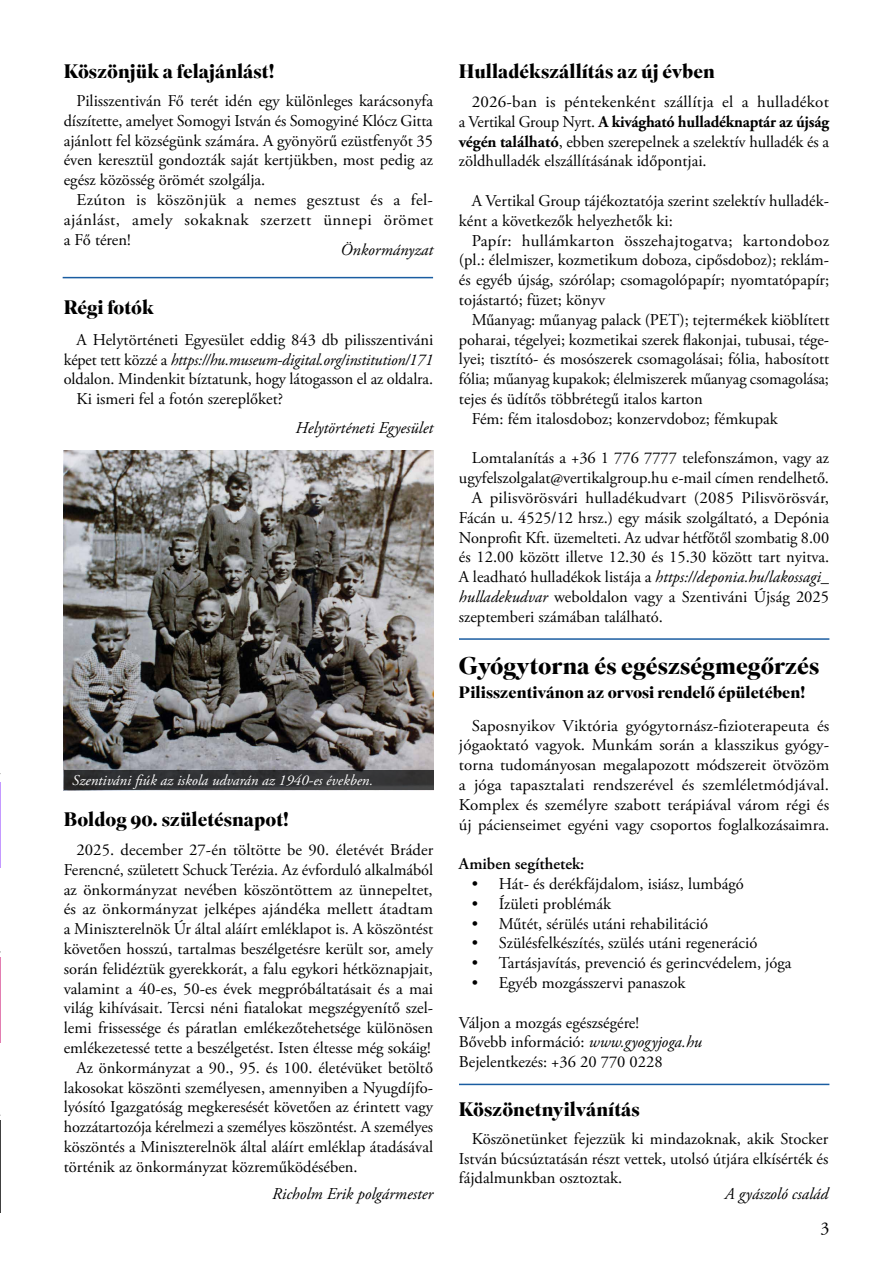
<style>
.page{position:relative;width:893px;height:1263px;background:#fff}
.page>*{position:absolute;margin:0;border:0;box-sizing:border-box;transform-origin:0 0}
.t1{font:700 24px "Superior Title";color:#000}
.t2{font:700 19.5px "Superior Title";color:#000}
.t3{font:18px "Adobe Garamond Pro";color:#000}
.t4{font:16.5px/19.8px "Adobe Garamond Pro";color:#000;text-align:justify}
.t5{font:italic 16.5px "Adobe Garamond Pro";color:#000}
.t6{font:700 16.5px "Superior Title";color:#000}
.t7{font:600 16.5px "Adobe Garamond Pro";color:#000}
.t8{font:italic 15px "Adobe Garamond Pro";color:#fff}
.s1{font-style:normal}
.s2{font-weight:700}
.s3{font-style:italic}
</style>
<div class="page">
<hr style="left:0;top:782px;width:1px;height:85px;background:#c499ff">
<hr style="left:0;top:1120px;width:1px;height:93px;background:#404040">
<hr style="left:0;top:958px;width:1px;height:85px;background:#e27db1">
<hr style="left:459px;top:638px;width:370px;height:2px;background:#1a5da1">
<hr style="left:63px;top:277px;width:370px;height:1px;background:#1a5da1">
<hr style="left:459px;top:1084px;width:370px;height:1px;background:#1a5da1">
<img style="left:64px;top:451px;width:369px;height:319px">
<svg style="left:64px;top:770px;width:369px;height:20px;background:#323335"></svg>
<p class="t2" style="left:64px;top:59px;width:212px">Köszönjük a felajánlást!</p>
<p class="t4" style="left:64px;top:91px;width:371px;text-indent:13px">Pilisszentiván Fő terét idén egy különleges karácsonyfa díszítette, amelyet Somogyi István és Somogyiné Klócz Gitta ajánlott fel községünk számára. A gyönyörű ezüstfenyőt 35 éven keresztül gondozták saját kertjükben, most pedig az egész közösség örömét szolgálja.</p>
<p class="t4" style="left:64px;top:190px;width:371px;text-indent:13px">Ezúton is köszönjük a nemes gesztust és a fel&shy;ajánlást, amely sokaknak szerzett ünnepi örömet a Fő téren!</p>
<p class="t5" style="left:341px;top:240px;width:94px">Önkormányzat</p>
<p class="t2" style="left:64px;top:295px;width:92px">Régi fotók</p>
<p class="t4" style="left:77px;top:330px;width:358px">A Helytörténeti Egyesület eddig 843 db pilisszentiváni</p>
<p class="t5" style="left:64px;top:349px;width:371px"><span class="s1">képet tett közzé a</span> https://hu.museum-digital.org/institution/171</p>
<p class="t4" style="left:64px;top:370px;width:371px">oldalon. Mindenkit bíztatunk, hogy látogasson el az oldalra.</p>
<p class="t4" style="left:77px;top:390px;width:208px">Ki ismeri fel a fotón szereplőket?</p>
<p class="t5" style="left:296px;top:418px;width:139px">Helytörténeti Egyesület</p>
<p class="t8" style="left:72px;top:771px;width:302px">Szentiváni fiúk az iskola udvarán az 1940-es években.</p>
<p class="t2" style="left:64px;top:807px;width:227px">Boldog 90. születésnapot!</p>
<p class="t4" style="left:77px;top:840px;width:358px">2025. december 27-én töltötte be 90. életévét Bráder</p>
<p class="t4" style="left:64px;top:860px;width:371px">Ferencné, született Schuck Terézia. Az évforduló alkalmából</p>
<p class="t4" style="left:64px;top:880px;width:371px">az önkormányzat nevében köszöntöttem az ünnepeltet,</p>
<p class="t4" style="left:64px;top:900px;width:371px">és az önkormányzat jelképes ajándéka mellett átadtam</p>
<p class="t4" style="left:64px;top:920px;width:371px">a Miniszterelnök Úr által aláírt emléklapot is. A köszöntést</p>
<p class="t4" style="left:64px;top:939px;width:371px">követően hosszú, tartalmas beszélgetésre került sor, amely</p>
<p class="t4" style="left:64px;top:959px;width:371px">során felidéztük gyerekkorát, a falu egykori hétköznapjait,</p>
<p class="t4" style="left:64px;top:979px;width:371px">valamint a 40-es, 50-es évek megpróbáltatásait és a mai</p>
<p class="t4" style="left:64px;top:999px;width:371px">világ kihívásait. Tercsi néni fiatalokat megszégyenítő szel-</p>
<p class="t4" style="left:64px;top:1019px;width:371px">lemi frissessége és páratlan emlékezőtehetsége különösen</p>
<p class="t4" style="left:64px;top:1038px;width:369px">emlékezetessé tette a beszélgetést. Isten éltesse még sokáig!</p>
<p class="t4" style="left:77px;top:1058px;width:358px">Az önkormányzat a 90., 95. és 100. életévüket betöltő</p>
<p class="t4" style="left:64px;top:1078px;width:371px">lakosokat köszönti személyesen, amennyiben a Nyugdíjfo-</p>
<p class="t4" style="left:64px;top:1098px;width:371px">lyósító Igazgatóság megkeresését követően az érintett vagy</p>
<p class="t4" style="left:64px;top:1118px;width:371px">hozzátartozója kérelmezi a személyes köszöntést. A személyes</p>
<p class="t4" style="left:64px;top:1137px;width:371px">köszöntés a Miniszterelnök által aláírt emléklap átadásával</p>
<p class="t4" style="left:64px;top:1157px;width:295px">történik az önkormányzat közreműködésében.</p>
<p class="t5" style="left:272px;top:1184px;width:162px">Richolm Erik polgármester</p>
<p class="t2" style="left:459px;top:59px;width:257px">Hulladékszállítás az új évben</p>
<p class="t4" style="left:459px;top:92px;width:372px;text-indent:13px">2026-ban is péntekenként szállítja el a hulladékot a Vertikal Group Nyrt. <span class="s2">A kivágható hulladéknaptár az újság végén található</span>, ebben szerepelnek a szelektív hulladék és a zöldhulladék elszállításának időpontjai.</p>
<p class="t4" style="left:459px;top:191px;width:372px;text-indent:13px">A Vertikal Group tájékoztatója szerint szelektív hulladék&shy;ként a következők helyezhetők ki:</p>
<p class="t4" style="left:459px;top:231px;width:372px;text-indent:13px">Papír: hullámkarton összehajtogatva; kartondoboz (pl.: élelmiszer, kozmetikum doboza, cipősdoboz); reklám&shy;és egyéb újság, szórólap; csomagolópapír; nyomtatópapír; tojástartó; füzet; könyv</p>
<p class="t4" style="left:472px;top:310px;width:359px">Műanyag: műanyag palack (PET); tejtermékek kiöblített</p>
<p class="t4" style="left:459px;top:330px;width:372px">poharai, tégelyei; kozmetikai szerek flakonjai, tubusai, tége-</p>
<p class="t4" style="left:459px;top:350px;width:372px">lyei; tisztító- és mosószerek csomagolásai; fólia, habosított</p>
<p class="t4" style="left:459px;top:370px;width:371px">fólia; műanyag kupakok; élelmiszerek műanyag csomagolása;</p>
<p class="t4" style="left:459px;top:389px;width:245px">tejes és üdítős többrétegű italos karton</p>
<p class="t4" style="left:472px;top:409px;width:307px">Fém: fém italosdoboz; konzervdoboz; fémkupak</p>
<p class="t4" style="left:472px;top:449px;width:359px">Lomtalanítás a +36 1 776 7777 telefonszámon, vagy az</p>
<p class="t4" style="left:459px;top:469px;width:371px">ugyfelszolgalat@vertikalgroup.hu e-mail címen rendelhető.</p>
<p class="t4" style="left:472px;top:488px;width:359px">A pilisvörösvári hulladékudvart (2085 Pilisvörösvár,</p>
<p class="t4" style="left:459px;top:508px;width:372px">Fácán u. 4525/12 hrsz.) egy másik szolgáltató, a Depónia</p>
<p class="t4" style="left:459px;top:528px;width:372px">Nonprofit Kft. üzemelteti. Az udvar hétfőtől szombatig 8.00</p>
<p class="t4" style="left:459px;top:548px;width:372px">és 12.00 között illetve 12.30 és 15.30 között tart nyitva.</p>
<p class="t5" style="left:459px;top:567px;width:372px"><span class="s1">A leadható hulladékok listája a</span> https://deponia.hu/lakossagi_</p>
<p class="t4" style="left:459px;top:587px;width:372px"><span class="s3">hulladekudvar</span> weboldalon vagy a Szentiváni Újság 2025</p>
<p class="t4" style="left:459px;top:607px;width:205px">szeptemberi számában található.</p>
<h1 class="t1" style="left:459px;top:651px;width:362px">Gyógytorna és egészségmegőrzés</h1>
<p class="t6" style="left:459px;top:682px;width:348px">Pilisszentivánon az orvosi rendelő épületében!</p>
<p class="t4" style="left:459px;top:716px;width:372px;text-indent:13px">Saposnyikov Viktória gyógytornász-fizioterapeuta és jógaoktató vagyok. Munkám során a klasszikus gyógy&shy;torna tudományosan megalapozott módszereit ötvözöm a jóga tapasztalati rendszerével és szemléletmódjával.<br>Komplex és személyre szabott terápiával várom régi és új pácienseimet egyéni vagy csoportos foglalkozásaimra.</p>
<p class="t7" style="left:459px;top:854px;width:127px">Amiben segíthetek:</p>
<p class="t4" style="left:472px;top:874px;width:274px">• Hát- és derékfájdalom, isiász, lumbágó</p>
<p class="t4" style="left:472px;top:894px;width:141px">• Ízületi problémák</p>
<p class="t4" style="left:472px;top:914px;width:238px">• Műtét, sérülés utáni rehabilitáció</p>
<p class="t4" style="left:472px;top:934px;width:287px">• Szülésfelkészítés, szülés utáni regeneráció</p>
<p class="t4" style="left:472px;top:954px;width:321px">• Tartásjavítás, prevenció és gerincvédelem, jóga</p>
<p class="t4" style="left:472px;top:973px;width:215px">• Egyéb mozgásszervi panaszok</p>
<p class="t4" style="left:459px;top:1013px;width:245px;text-align:left">Váljon a mozgás egészségére!<br>Bővebb információ: <span class="s3">www.gyogyjoga.hu<br></span>Bejelentkezés: +36 20 770 0228</p>
<p class="t2" style="left:459px;top:1097px;width:182px">Köszönetnyilvánítás</p>
<p class="t4" style="left:459px;top:1129px;width:371px;text-indent:13px">Köszönetünket fejezzük ki mindazoknak, akik Stocker István búcsúztatásán részt vettek, utolsó útjára elkísérték és fájdalmunkban osztoztak.</p>
<p class="t5" style="left:725px;top:1184px;width:105px">A gyászoló család</p>
<p class="t3" style="left:820px;top:1217px;width:10px">3</p>
</div>
